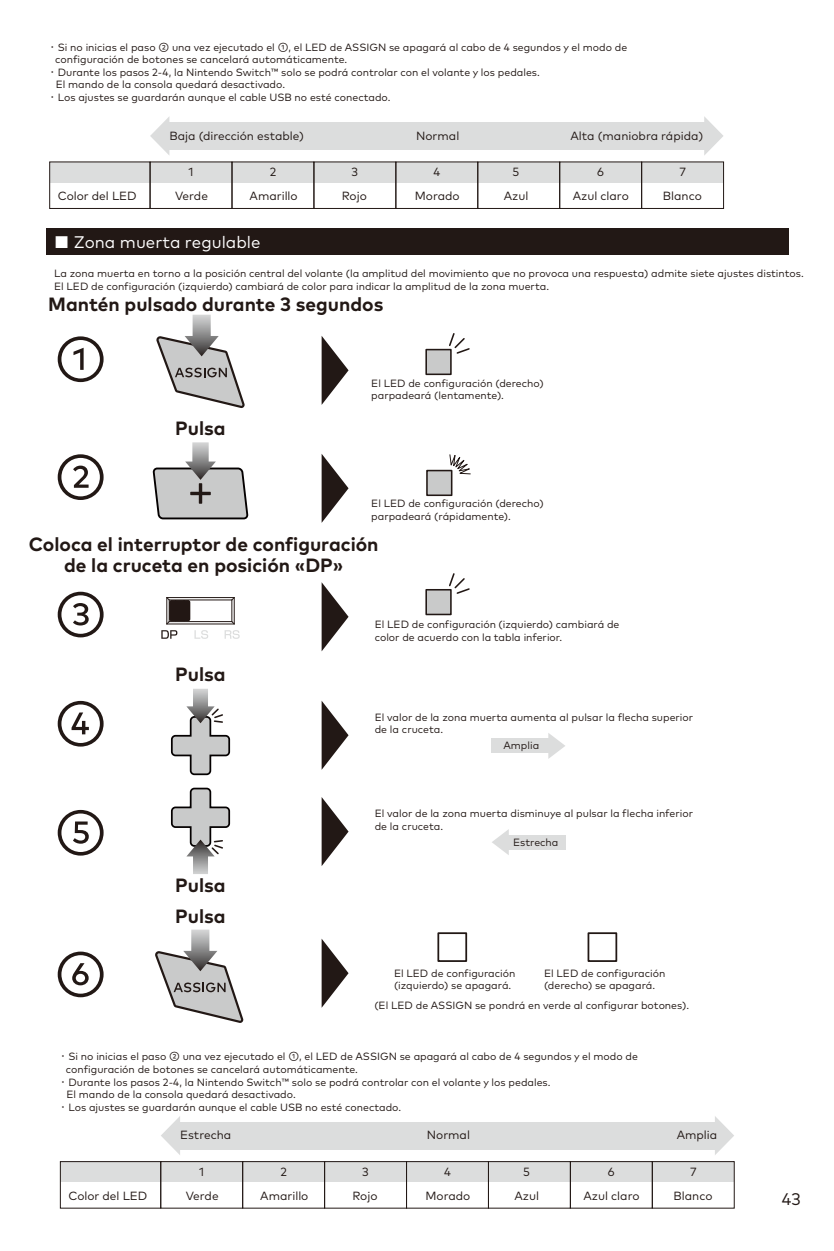
<style>
.page{position:relative;width:834px;height:1251px;background:#fff}
.page>*{position:absolute;margin:0;border:0;box-sizing:border-box;transform-origin:0 0}
.t1{font:51.9px/108.9px "Mark OT";color:#221815}
.t2{font:700 19.2px/21px "Mark OT";color:#221815;text-align:center}
.t3{font:16.8px "Mark OT";color:#fff}
.t4{font:16.8px "Mark OT";color:#221815}
.t5{font:12px "Mark OT";color:#221815}
.t6{font:10.5px/12.6px "Mark OT";color:#221815}
.s1{font-family:"SST Jp Pro"}
</style>
<div class="page">
<div style="left:166px;top:122px;width:541px;height:27px;background:#dcdddd"></div>
<svg style="left:150px;top:117px;width:19px;height:38px"></svg>
<svg style="left:704px;top:116px;width:19px;height:39px"></svg>
<div style="left:50px;top:162px;width:673px;height:20px;background:#dcdddd"></div>
<div style="left:149px;top:161px;width:83px;height:48px;border:1px solid #221815"></div>
<div style="left:231px;top:161px;width:83px;height:48px;border:1px solid #221815"></div>
<div style="left:313px;top:161px;width:83px;height:48px;border:1px solid #221815"></div>
<div style="left:395px;top:161px;width:83px;height:48px;border:1px solid #221815"></div>
<div style="left:477px;top:161px;width:83px;height:48px;border:1px solid #221815"></div>
<div style="left:559px;top:161px;width:83px;height:48px;border:1px solid #221815"></div>
<div style="left:641px;top:161px;width:83px;height:48px;border:1px solid #221815"></div>
<div style="left:49px;top:161px;width:101px;height:48px;border:1px solid #221815"></div>
<div style="left:47px;top:228px;width:741px;height:26px;background:#221815"></div>
<svg style="left:321px;top:336px;width:27px;height:69px"></svg>
<svg style="left:321px;top:701px;width:27px;height:68px"></svg>
<svg style="left:321px;top:797px;width:27px;height:69px"></svg>
<svg style="left:321px;top:938px;width:27px;height:69px"></svg>
<svg style="left:321px;top:454px;width:27px;height:68px"></svg>
<svg style="left:321px;top:582px;width:27px;height:69px"></svg>
<div style="left:425px;top:349px;width:26px;height:26px;background:#c9caca;border:2px solid #221815"></div>
<svg style="left:447px;top:333px;width:23px;height:22px"></svg>
<div style="left:426px;top:469px;width:26px;height:27px;background:#c9caca;border:2px solid #221815"></div>
<svg style="left:449px;top:454px;width:22px;height:20px"></svg>
<div style="left:425px;top:589px;width:26px;height:26px;background:#c9caca;border:2px solid #221815"></div>
<svg style="left:447px;top:573px;width:23px;height:22px"></svg>
<div style="left:491px;top:738px;width:60px;height:15px;background:#dcdddd"></div>
<svg style="left:548px;top:733px;width:17px;height:25px"></svg>
<div style="left:506px;top:834px;width:59px;height:15px;background:#dcdddd"></div>
<svg style="left:492px;top:830px;width:16px;height:25px"></svg>
<div style="left:177px;top:1121px;width:540px;height:27px;background:#dcdddd"></div>
<svg style="left:161px;top:1116px;width:19px;height:39px"></svg>
<svg style="left:714px;top:1116px;width:20px;height:39px"></svg>
<div style="left:60px;top:1161px;width:674px;height:20px;background:#dcdddd"></div>
<div style="left:160px;top:1160px;width:83px;height:48px;border:1px solid #221815"></div>
<div style="left:242px;top:1160px;width:83px;height:48px;border:1px solid #221815"></div>
<div style="left:324px;top:1160px;width:83px;height:48px;border:1px solid #221815"></div>
<div style="left:406px;top:1160px;width:83px;height:48px;border:1px solid #221815"></div>
<div style="left:488px;top:1160px;width:82px;height:48px;border:1px solid #221815"></div>
<div style="left:569px;top:1160px;width:83px;height:48px;border:1px solid #221815"></div>
<div style="left:651px;top:1160px;width:83px;height:48px;border:1px solid #221815"></div>
<div style="left:60px;top:1160px;width:101px;height:48px;border:1px solid #221815"></div>
<div style="left:437px;top:932px;width:30px;height:29px;background:#fff;border:2px solid #221815"></div>
<div style="left:587px;top:932px;width:30px;height:29px;background:#fff;border:2px solid #221815"></div>
<svg style="left:170px;top:689px;width:61px;height:86px"></svg>
<svg style="left:170px;top:787px;width:61px;height:86px"></svg>
<hr style="left:167px;top:597px;width:67px;height:1px;background:#221714">
<hr style="left:167px;top:623px;width:67px;height:1px;background:#221714">
<hr style="left:169px;top:621px;width:63px;height:1px;background:#221714">
<svg style="left:231px;top:597px;width:4px;height:27px"></svg>
<hr style="left:169px;top:599px;width:63px;height:1px;background:#221714">
<svg style="left:166px;top:597px;width:25px;height:27px"></svg>
<svg style="left:161px;top:630px;width:16px;height:8px"></svg>
<svg style="left:194px;top:630px;width:14px;height:8px"></svg>
<svg style="left:224px;top:630px;width:16px;height:8px"></svg>
<svg style="left:156px;top:314px;width:89px;height:94px"></svg>
<svg style="left:155px;top:929px;width:89px;height:94px"></svg>
<svg style="left:153px;top:442px;width:95px;height:78px"></svg>
<p class="t6" style="left:47px;top:40px;width:581px"><span class="s1">・</span> Si no inicias el paso ② una vez ejecutado el ①, el LED de ASSIGN se apagará al cabo de 4 segundos y el modo de</p>
<p class="t6" style="left:55px;top:53px;width:293px">configuración de botones se cancelará automáticamente.</p>
<p class="t6" style="left:47px;top:66px;width:494px"><span class="s1">・</span> Durante los pasos 2-4, la Nintendo Switch™ solo se podrá controlar con el volante y los pedales.</p>
<p class="t6" style="left:56px;top:78px;width:231px">El mando de la consola quedará desactivado.</p>
<p class="t6" style="left:47px;top:91px;width:345px"><span class="s1">・</span> Los ajustes se guardarán aunque el cable USB no esté conectado.</p>
<p class="t5" style="left:58px;top:188px;width:80px">Color del LED</p>
<p class="t5" style="left:169px;top:128px;width:136px">Baja (dirección estable)</p>
<p class="t5" style="left:416px;top:128px;width:45px">Normal</p>
<p class="t5" style="left:570px;top:128px;width:134px">Alta (maniobra rápida)</p>
<p class="t5" style="left:188px;top:164px;width:7px">1</p>
<p class="t5" style="left:270px;top:164px;width:8px">2</p>
<p class="t5" style="left:351px;top:164px;width:8px">3</p>
<p class="t5" style="left:512px;top:164px;width:8px">5</p>
<p class="t5" style="left:597px;top:164px;width:8px">6</p>
<p class="t5" style="left:433px;top:164px;width:8px">4</p>
<p class="t5" style="left:679px;top:164px;width:8px">7</p>
<p class="t5" style="left:175px;top:188px;width:34px">Verde</p>
<p class="t5" style="left:249px;top:188px;width:50px">Amarillo</p>
<p class="t5" style="left:341px;top:188px;width:27px">Rojo</p>
<p class="t5" style="left:415px;top:188px;width:46px">Morado</p>
<p class="t5" style="left:503px;top:188px;width:26px">Azul</p>
<p class="t5" style="left:572px;top:188px;width:58px">Azul claro</p>
<p class="t5" style="left:662px;top:188px;width:40px">Blanco</p>
<h3 class="t3" style="left:54px;top:231px;width:208px">■ Zona muerta regulable</h3>
<p class="t6" style="left:54px;top:267px;width:751px">La zona muerta en torno a la posición central del volante (la amplitud del movimiento que no provoca una respuesta) admite siete ajustes distintos.<br>El LED de configuración (izquierdo) cambiará de color para indicar la amplitud de la zona muerta.</p>
<h2 class="t2" style="left:48px;top:293px;width:336px">Mantén pulsado durante 3 segundos</h2>
<h1 class="t1" style="left:54px;top:304px;width:55px">①</h1>
<h1 class="t1" style="left:54px;top:422px;width:55px">②</h1>
<h2 class="t2" style="left:175px;top:417px;width:52px">Pulsa</h2>
<p class="t6" style="left:371px;top:376px;width:174px">El LED de configuración (derecho) parpadeará (lentamente).</p>
<p class="t6" style="left:371px;top:496px;width:174px">El LED de configuración (derecho) parpadeará (rápidamente).</p>
<h2 class="t2" style="left:29px;top:533px;width:351px">Coloca el interruptor de configuración de la cruceta en posición «DP»</h2>
<h1 class="t1" style="left:54px;top:559px;width:55px">③</h1>
<h1 class="t1" style="left:54px;top:668px;width:55px">④<br>⑤</h1>
<h1 class="t1" style="left:54px;top:918px;width:55px">⑥</h1>
<h2 class="t2" style="left:175px;top:663px;width:52px">Pulsa</h2>
<h2 class="t2" style="left:175px;top:873px;width:52px">Pulsa</h2>
<h2 class="t2" style="left:175px;top:905px;width:52px">Pulsa</h2>
<p class="t6" style="left:374px;top:618px;width:246px">El LED de configuración (izquierdo) cambiará de color de acuerdo con la tabla inferior.</p>
<p class="t6" style="left:374px;top:710px;width:320px">El valor de la zona muerta aumenta al pulsar la flecha superior de la cruceta.</p>
<p class="t6" style="left:503px;top:739px;width:37px">Amplia</p>
<p class="t6" style="left:374px;top:806px;width:320px">El valor de la zona muerta disminuye al pulsar la flecha inferior de la cruceta.</p>
<p class="t6" style="left:513px;top:835px;width:47px">Estrecha</p>
<p class="t6" style="left:394px;top:966px;width:123px">El LED de configuración (izquierdo) se apagará.</p>
<p class="t6" style="left:544px;top:966px;width:123px">El LED de configuración (derecho) se apagará.</p>
<p class="t6" style="left:374px;top:999px;width:316px">(El LED de ASSIGN se pondrá en verde al configurar botones).</p>
<p class="t6" style="left:58px;top:1050px;width:581px"><span class="s1">・</span> Si no inicias el paso ② una vez ejecutado el ①, el LED de ASSIGN se apagará al cabo de 4 segundos y el modo de</p>
<p class="t6" style="left:66px;top:1062px;width:293px">configuración de botones se cancelará automáticamente.</p>
<p class="t6" style="left:58px;top:1075px;width:494px"><span class="s1">・</span> Durante los pasos 2-4, la Nintendo Switch™ solo se podrá controlar con el volante y los pedales.</p>
<p class="t6" style="left:66px;top:1087px;width:231px">El mando de la consola quedará desactivado.</p>
<p class="t6" style="left:58px;top:1100px;width:345px"><span class="s1">・</span> Los ajustes se guardarán aunque el cable USB no esté conectado.</p>
<p class="t5" style="left:180px;top:1127px;width:53px">Estrecha</p>
<p class="t5" style="left:427px;top:1127px;width:45px">Normal</p>
<p class="t5" style="left:676px;top:1127px;width:42px">Amplia</p>
<p class="t5" style="left:199px;top:1163px;width:7px">1</p>
<p class="t5" style="left:280px;top:1163px;width:8px">2</p>
<p class="t5" style="left:362px;top:1163px;width:8px">3</p>
<p class="t5" style="left:523px;top:1163px;width:8px">5</p>
<p class="t5" style="left:607px;top:1163px;width:8px">6</p>
<p class="t5" style="left:68px;top:1187px;width:80px">Color del LED</p>
<p class="t5" style="left:444px;top:1163px;width:8px">4</p>
<p class="t5" style="left:690px;top:1163px;width:8px">7</p>
<p class="t5" style="left:186px;top:1187px;width:34px">Verde</p>
<p class="t5" style="left:260px;top:1187px;width:50px">Amarillo</p>
<p class="t5" style="left:352px;top:1187px;width:27px">Rojo</p>
<p class="t5" style="left:425px;top:1187px;width:46px">Morado</p>
<p class="t5" style="left:514px;top:1187px;width:26px">Azul</p>
<p class="t5" style="left:583px;top:1187px;width:58px">Azul claro</p>
<p class="t5" style="left:673px;top:1187px;width:40px">Blanco</p>
<h3 class="t4" style="left:781px;top:1188px;width:21px">43</h3>
</div>
